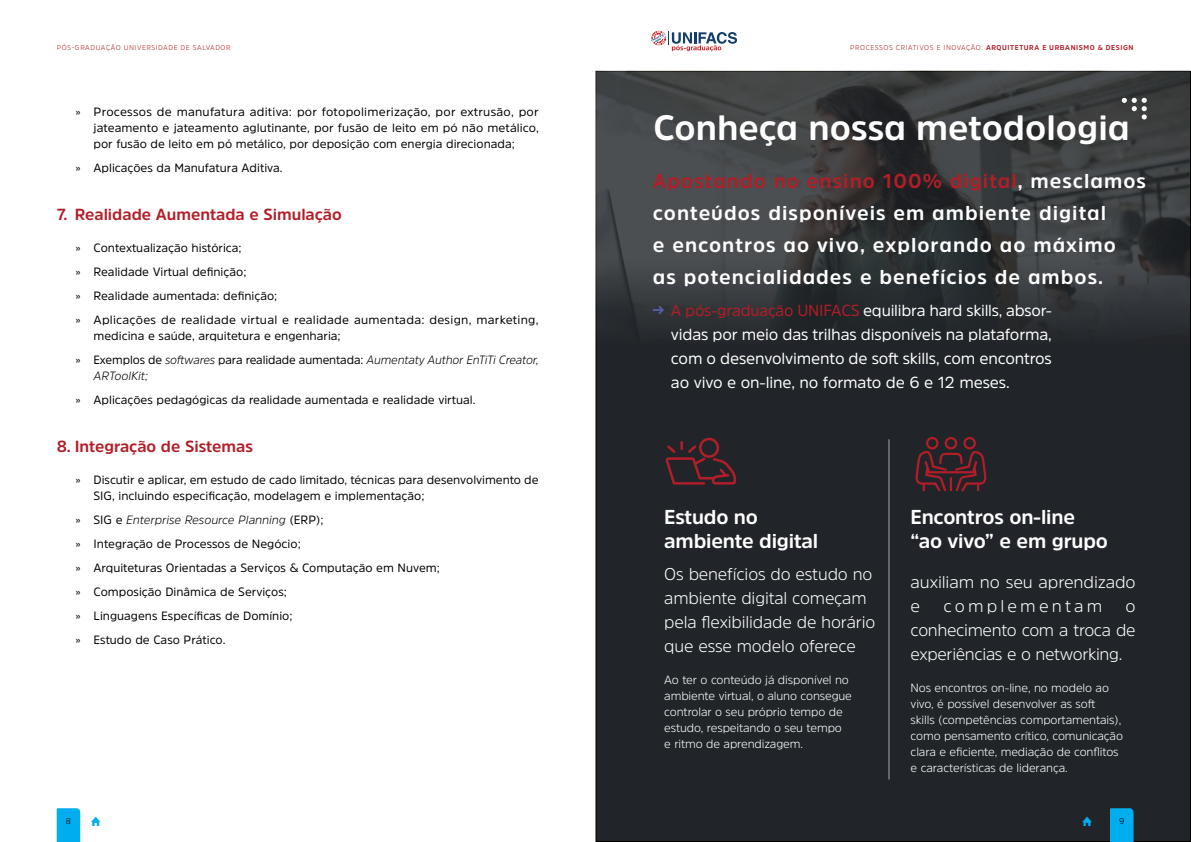
<style>
.page{position:relative;width:1191px;height:842px;background:#fff}
.page>*{position:absolute;margin:0;border:0;box-sizing:border-box;transform-origin:0 0}
.t1{font:700 35px "Amsi Pro";color:#fff}
.t2{font:700 20px/32px "Amsi Pro";letter-spacing:.05em;color:#fff}
.t3{font:700 20px/24px "Amsi Pro";letter-spacing:-.01em;color:#fff}
.t4{font:300 17px/24px "Amsi Pro";letter-spacing:-.01em;color:#fff}
.t5{font:300 17px "Amsi Pro";letter-spacing:.18em;color:#fff}
.t6{font:16px/24px "Amsi Pro";letter-spacing:-.01em;color:#fff;text-align:justify}
.t7{font:700 16px "Amsi Pro";color:#b21e27}
.t8{font:12px/24px "Amsi Pro";color:#000}
.t9{font:300 12px/16px "Amsi Pro";letter-spacing:-.01em;color:#fff}
.t10{font:italic 300 12px "Amsi Pro";color:#000}
.t11{font:300 8.5px "Amsi Pro";color:#000}
.t12{font:300 7px "Amsi Pro";letter-spacing:.08em;color:#b21e27}
.s1{font-weight:700}
.s2{font-weight:300;font-style:italic}
.s3{color:#b21e27}
</style>
<div class="page">
<div style="left:596px;top:71px;width:594px;height:770px;background:#212529"></div>
<img style="left:595px;top:71px;width:594px;height:327px">
<svg style="left:57px;top:808px;width:23px;height:34px"></svg>
<svg style="left:1110px;top:808px;width:23px;height:34px"></svg>
<svg style="left:651px;top:30px;width:86px;height:21px"></svg>
<svg style="left:1121px;top:98px;width:25px;height:21px"></svg>
<svg style="left:665px;top:438px;width:71px;height:47px"></svg>
<svg style="left:915px;top:437px;width:71px;height:55px"></svg>
<hr style="left:888px;top:439px;width:1px;height:340px;background:#a7a9ac">
<svg style="left:653px;top:306px;width:11px;height:8px"></svg>
<p class="t12" style="left:57px;top:42px;width:175px">PÓS-GRADUAÇÃO UNIVERSIDADE DE SALVADOR</p>
<p class="t12" style="left:850px;top:42px;width:285px">PROCESSOS CRIATIVOS E INOVAÇÃO: <span class="s1">ARQUITETURA E URBANISMO &amp; DESIGN</span></p>
<p class="t8" style="left:94px;top:104px;width:447px;line-height:16px;text-align:justify;text-indent:-18px">» Processos de manufatura aditiva: por fotopolimerização, por extrusão, por jateamento e jateamento aglutinante, por fusão de leito em pó não metálico, por fusão de leito em pó metálico, por deposição com energia direcionada;</p>
<p class="t8" style="left:76px;top:156px;width:208px">» Aplicações da Manufatura Aditiva.</p>
<h3 class="t7" style="left:57px;top:203px;width:287px">7. Realidade Aumentada e Simulação</h3>
<p class="t8" style="left:76px;top:236px;width:464px">» Contextualização histórica;<br>» Realidade Virtual definição;<br>» Realidade aumentada: definição;<br>» Aplicações de realidade virtual e realidade aumentada: design, marketing,</p>
<p class="t8" style="left:76px;top:324px;width:465px;text-indent:18px">medicina e saúde, arquitetura e engenharia;<br>» Exemplos de <span class="s2">softwares</span> para realidade aumentada: <span class="s2">Aumentaty Author EnTiTi Creator,</span></p>
<p class="t10" style="left:94px;top:368px;width:56px">ARToolKit;</p>
<p class="t8" style="left:76px;top:388px;width:401px">» Aplicações pedagógicas da realidade aumentada e realidade virtual.</p>
<h3 class="t7" style="left:57px;top:435px;width:198px">8. Integração de Sistemas</h3>
<p class="t8" style="left:94px;top:472px;width:446px;line-height:16px;text-indent:-18px">» Discutir e aplicar, em estudo de cado limitado, técnicas para desenvolvimento de<br>SIG, incluindo especificação, modelagem e implementação;</p>
<p class="t8" style="left:76px;top:508px;width:366px">» SIG e <span class="s2">Enterprise Resource Planning</span> (ERP);<br>» Integração de Processos de Negócio;<br>» Arquiteturas Orientadas a Serviços &amp; Computação em Nuvem; » Composição Dinâmica de Serviços;<br>» Linguagens Específicas de Domínio;<br>» Estudo de Caso Prático.</p>
<h1 class="t1" style="left:653px;top:104px;width:478px">Conheça nossa metodologia</h1>
<h2 class="t2" style="left:653px;top:165px;width:494px"><span class="s3">Apostando no ensino 100% digital</span>, mesclamos conteúdos disponíveis em ambiente digital<br>e encontros ao vivo, explorando ao máximo<br>as potencialidades e benefícios de ambos.</h2>
<h3 class="t6" style="left:671px;top:298px;width:382px"><span class="s3">A pós-graduação UNIFACS</span> equilibra hard skills, absor&shy;vidas por meio das trilhas disponíveis na plataforma, com o desenvolvimento de soft skills, com encontros ao vivo e on-line, no formato de 6 e 12 meses.</h3>
<h2 class="t3" style="left:664px;top:505px;width:155px">Estudo no ambiente digital</h2>
<h3 class="t4" style="left:664px;top:562px;width:213px">Os benefícios do estudo no ambiente digital começam pela flexibilidade de horário que esse modelo oferece</h3>
<p class="t9" style="left:664px;top:671px;width:189px">Ao ter o conteúdo já disponível no ambiente virtual, o aluno consegue controlar o seu próprio tempo de estudo, respeitando o seu tempo<br>e ritmo de aprendizagem.</p>
<h2 class="t3" style="left:910px;top:505px;width:199px">Encontros on-line “ao vivo” e em grupo</h2>
<h3 class="t4" style="left:910px;top:570px;width:227px">auxiliam no seu aprendizado e</h3>
<h3 class="t5" style="left:943px;top:594px;width:160px">complementam</h3>
<h3 class="t4" style="left:910px;top:594px;width:227px;text-align:justify;text-indent:215px">o conhecimento com a troca de experiências e o networking.</h3>
<p class="t9" style="left:910px;top:679px;width:214px">Nos encontros on-line, no modelo ao vivo, é possível desenvolver as soft<br>skills (competências comportamentais), como pensamento crítico, comunicação clara e eficiente, mediação de conflitos e características de liderança.</p>
<p class="t11" style="left:66px;top:815px;width:7px">8</p>
<p class="t11" style="left:1119px;top:815px;width:7px">9</p>
</div>
